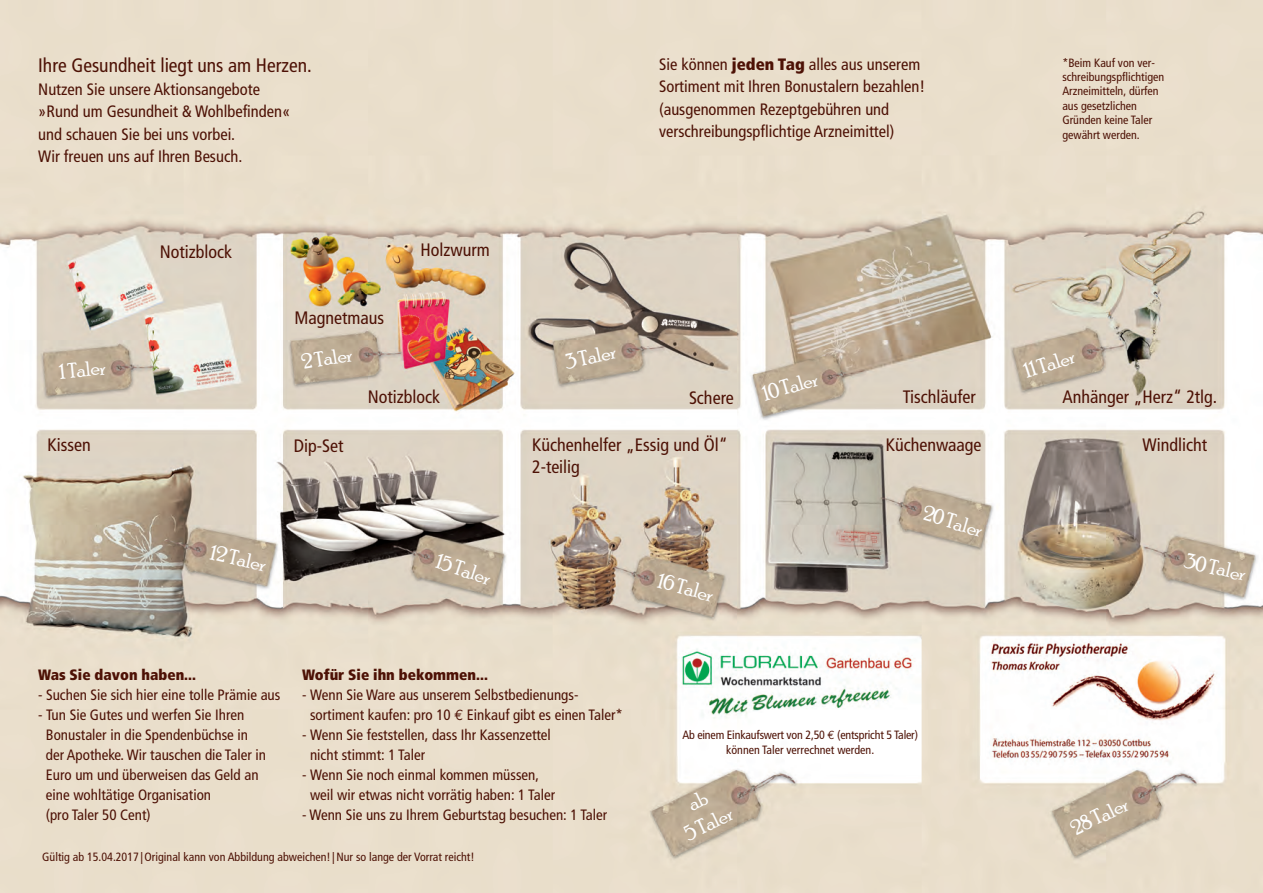
<style>
.page{position:relative;width:1263px;height:893px;background:#fff}
.page>*{position:absolute;margin:0;border:0;box-sizing:border-box;transform-origin:0 0}
.t1{font:21px/25.2px "Poor Richard";color:#fff;text-align:center}
.t2{font:condensed 19.5px "Frutiger LT";color:#4d1105}
.t3{font:condensed 18px/21.6px "Frutiger LT";color:#4d1105}
.t4{font:condensed 16.5px/22.5px "Frutiger LT";color:#4d1105}
.t5{font:condensed 15px/20px "Frutiger LT";color:#4d1105}
.t6{font:900 condensed 15px "Frutiger LT";color:#4d1105}
.t7{font:condensed 12px/14.4px "Frutiger LT";color:#4d1105}
.s1{font-weight:900}
.s2{font-family:"Euro Mono";font-stretch:normal}
</style>
<div class="page">
<img style="left:0;top:0;width:1263px;height:893px">
<h2 class="t2" style="left:38px;top:54px;width:275px">Ihre Gesundheit liegt uns am Herzen.</h2>
<p class="t4" style="left:38px;top:78px;width:254px">Nutzen Sie unsere Aktionsangebote »Rund um Gesundheit &amp; Wohlbefinden« und schauen Sie bei uns vorbei.<br>Wir freuen uns auf Ihren Besuch.</p>
<h1 class="t1" style="left:58px;top:359px;width:48px;rotate:-6deg">1 Taler</h1>
<p class="t3" style="left:160px;top:241px;width:74px">Notizblock</p>
<p class="t3" style="left:295px;top:307px;width:91px">Magnetmaus</p>
<h1 class="t1" style="left:300px;top:349px;width:53px;rotate:-9deg">2 Taler</h1>
<p class="t3" style="left:421px;top:239px;width:71px">Holzwurm</p>
<p class="t3" style="left:48px;top:434px;width:45px">Kissen</p>
<p class="t3" style="left:294px;top:435px;width:51px">Dip-Set</p>
<p class="t3" style="left:368px;top:386px;width:74px">Notizblock</p>
<h1 class="t1" style="left:213px;top:539px;width:59px;rotate:13deg">12 Taler</h1>
<h1 class="t1" style="left:440px;top:548px;width:58px;rotate:18deg">15 Taler</h1>
<p class="t4" style="left:659px;top:53px;width:268px">Sie können <span class="s1">jeden Tag</span> alles aus unserem Sortiment mit Ihren Bonustalern bezahlen! (ausgenommen Rezeptgebühren und verschreibungspflichtige Arzneimittel)</p>
<p class="t7" style="left:1062px;top:55px;width:103px">*Beim Kauf von ver&shy;schreibungspflichtigen<br>Arzneimitteln, dürfen aus gesetzlichen<br>Gründen keine Taler gewährt werden.</p>
<h1 class="t1" style="left:563px;top:349px;width:53px;rotate:-12deg">3 Taler</h1>
<h1 class="t1" style="left:1020px;top:359px;width:54px;rotate:-18deg">11 Taler</h1>
<h1 class="t1" style="left:759px;top:382px;width:58px;rotate:-17deg">10 Taler</h1>
<p class="t3" style="left:903px;top:386px;width:74px">Tischläufer</p>
<p class="t3" style="left:1062px;top:386px;width:156px">Anhänger „Herz“ 2tlg.</p>
<p class="t3" style="left:689px;top:387px;width:46px">Schere</p>
<p class="t3" style="left:532px;top:434px;width:197px">Küchenhelfer „Essig und Öl“<br>2-teilig</p>
<p class="t3" style="left:886px;top:434px;width:97px">Küchenwaage</p>
<p class="t3" style="left:1142px;top:434px;width:66px">Windlicht</p>
<h1 class="t1" style="left:662px;top:567px;width:59px;rotate:16deg">16 Taler</h1>
<h1 class="t1" style="left:927px;top:501px;width:63px;rotate:16deg">20 Taler</h1>
<h1 class="t1" style="left:1188px;top:548px;width:64px;rotate:13deg">30 Taler</h1>
<p class="t6" style="left:38px;top:666px;width:159px">Was Sie davon haben...</p>
<p class="t5" style="left:38px;top:685px;width:244px">- Suchen Sie sich hier eine tolle Prämie aus</p>
<p class="t5" style="left:46px;top:705px;width:222px;text-indent:-8px">- Tun Sie Gutes und werfen Sie Ihren<br>Bonus taler in die Spendenbüchse in der Apotheke. Wir tauschen die Taler in<br>Euro um und überweisen das Geld an eine wohltätige Organisation<br>(pro Taler 50 Cent)</p>
<p class="t6" style="left:302px;top:666px;width:187px">Wofür Sie ihn bekommen...</p>
<p class="t5" style="left:310px;top:685px;width:314px;text-indent:-8px">- Wenn Sie Ware aus unserem Selbstbedienungs-<br>sorti ment kaufen: pro 10 <span class="s2">€</span> Einkauf gibt es einen Taler*</p>
<p class="t5" style="left:310px;top:725px;width:242px;text-indent:-8px">- Wenn Sie feststellen, dass Ihr Kassenzettel nicht stimmt: 1 Taler</p>
<p class="t5" style="left:310px;top:765px;width:247px;text-indent:-8px">- Wenn Sie noch einmal kommen müssen, weil wir etwas nicht vorrätig haben: 1 Taler</p>
<p class="t5" style="left:302px;top:805px;width:307px">- Wenn Sie uns zu Ihrem Geburtstag besuchen: 1 Taler</p>
<p class="t7" style="left:42px;top:850px;width:434px">Gültig ab 15.04.2017 | Original kann von Abbildung abweichen! | Nur so lange der Vorrat reicht!</p>
<p class="t7" style="left:682px;top:728px;width:237px;text-align:center">Ab einem Einkaufswert von 2,50 <span class="s2">€</span> (entspricht 5 Taler) können Taler verrechnet werden.</p>
<h1 class="t1" style="left:669px;top:800px;width:52px;rotate:-26deg">ab<br>5 Taler</h1>
<h1 class="t1" style="left:1066px;top:818px;width:63px;rotate:-26deg">28 Taler</h1>
</div>
